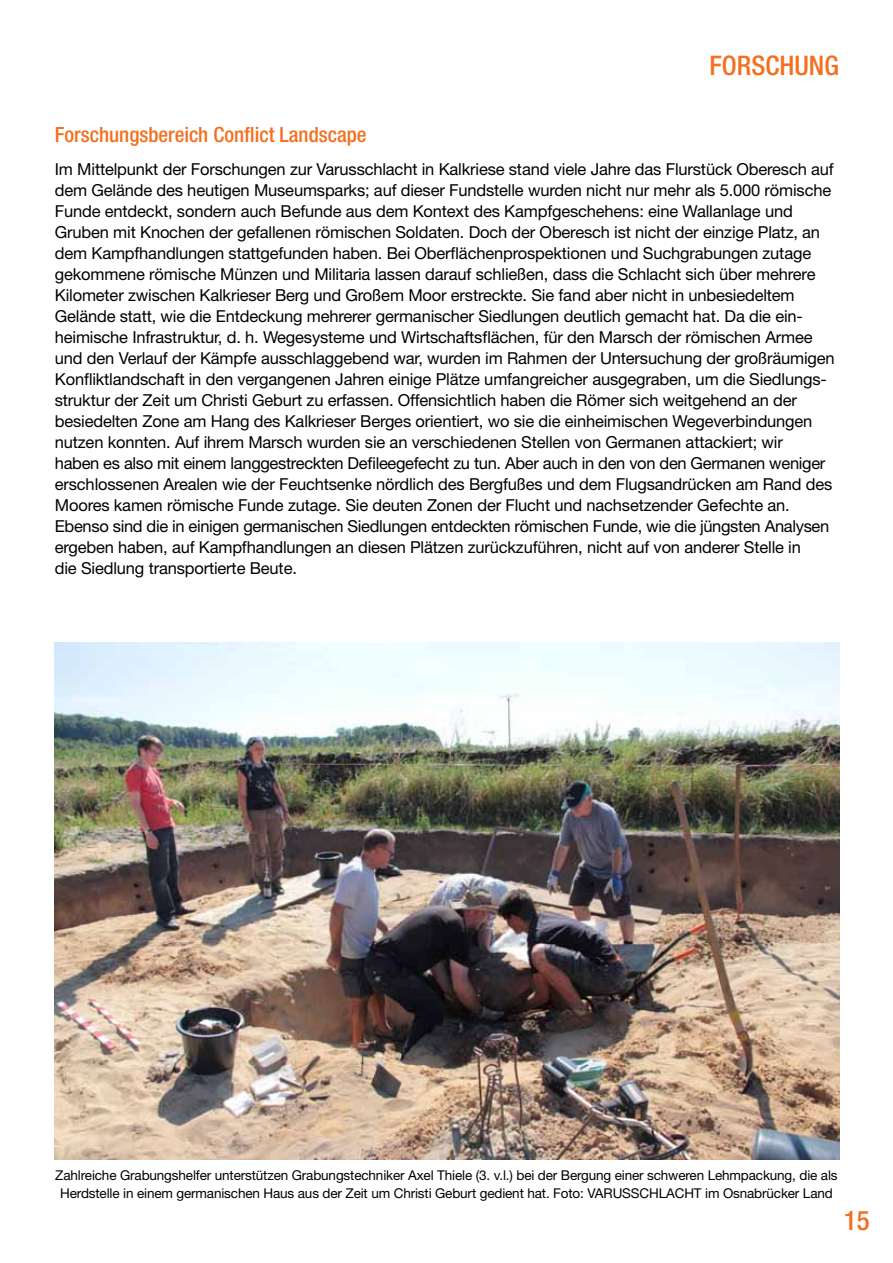
<style>
.page{position:relative;width:893px;height:1263px;background:#fff}
.page>*{position:absolute;margin:0;border:0;box-sizing:border-box;transform-origin:0 0}
.t1{font:500 condensed 27px "Helvetica Neue";color:#f37021}
.t2{font:500 condensed 21px "Helvetica Neue";color:#f37021}
.t3{font:16.5px/21px "Helvetica Neue";letter-spacing:-.01em;color:#000}
.t4{font:13.5px/18px "Helvetica Neue";letter-spacing:-.01em;color:#000}
</style>
<div class="page">
<img style="left:55px;top:642px;width:785px;height:517px">
<h1 class="t1" style="left:709px;top:49px;width:28px">Forschung</h1>
<p class="t2" style="left:55px;top:122px;width:313px">Forschungsbereich Conflict Landscape</p>
<p class="t3" style="left:55px;top:158px;width:781px">Im Mittelpunkt der Forschungen zur Varusschlacht in Kalkriese stand viele Jahre das Flurstück Oberesch auf dem Gelände des heutigen Museumsparks; auf dieser Fundstelle wurden nicht nur mehr als 5.000 römische Funde entdeckt, sondern auch Befunde aus dem Kontext des Kampfgeschehens: eine Wallanlage und Gruben mit Knochen der gefallenen römischen Soldaten. Doch der Oberesch ist nicht der einzige Platz, an dem Kampfhandlungen stattgefunden haben. Bei Oberflächenprospektionen und Suchgrabungen zutage gekommene römische Münzen und Militaria lassen darauf schließen, dass die Schlacht sich über mehrere Kilometer zwischen Kalkrieser Berg und Großem Moor erstreckte. Sie fand aber nicht in unbesiedeltem Gelände statt, wie die Entdeckung mehrerer germanischer Siedlungen deutlich gemacht hat. Da die ein&shy;heimische Infrastruktur, d. h. Wegesysteme und Wirtschaftsflächen, für den Marsch der römischen Armee und den Verlauf der Kämpfe ausschlaggebend war, wurden im Rahmen der Untersuchung der großräumigen Konfliktlandschaft in den vergangenen Jahren einige Plätze umfangreicher ausgegraben, um die Siedlungs&shy;struktur der Zeit um Christi Geburt zu erfassen. Offensichtlich haben die Römer sich weitgehend an der besiedelten Zone am Hang des Kalkrieser Berges orientiert, wo sie die einheimischen Wegeverbindungen nutzen konnten. Auf ihrem Marsch wurden sie an verschiedenen Stellen von Germanen attackiert; wir<br>haben es also mit einem langgestreckten Defileegefecht zu tun. Aber auch in den von den Germanen weniger erschlossenen Arealen wie der Feuchtsenke nördlich des Bergfußes und dem Flugsandrücken am Rand des Moores kamen römische Funde zutage. Sie deuten Zonen der Flucht und nachsetzender Gefechte an.<br>Ebenso sind die in einigen germanischen Siedlungen entdeckten römischen Funde, wie die jüngsten Analysen ergeben haben, auf Kampfhandlungen an diesen Plätzen zurückzuführen, nicht auf von anderer Stelle in<br>die Siedlung transportierte Beute.</p>
<p class="t4" style="left:60px;top:1166px;width:779px;text-indent:-5px">Zahlreiche Grabungshelfer unterstützen Grabungstechniker Axel Thiele (3. v.l.) bei der Bergung einer schweren Lehmpackung, die als<br>Herdstelle in einem germanischen Haus aus der Zeit um Christi Geburt gedient hat. Foto: Varusschlacht</p>
<p class="t4" style="left:705px;top:1184px;width:129px">im Osnabrücker Land</p>
<h1 class="t1" style="left:844px;top:1204px;width:27px">15</h1>
</div>
